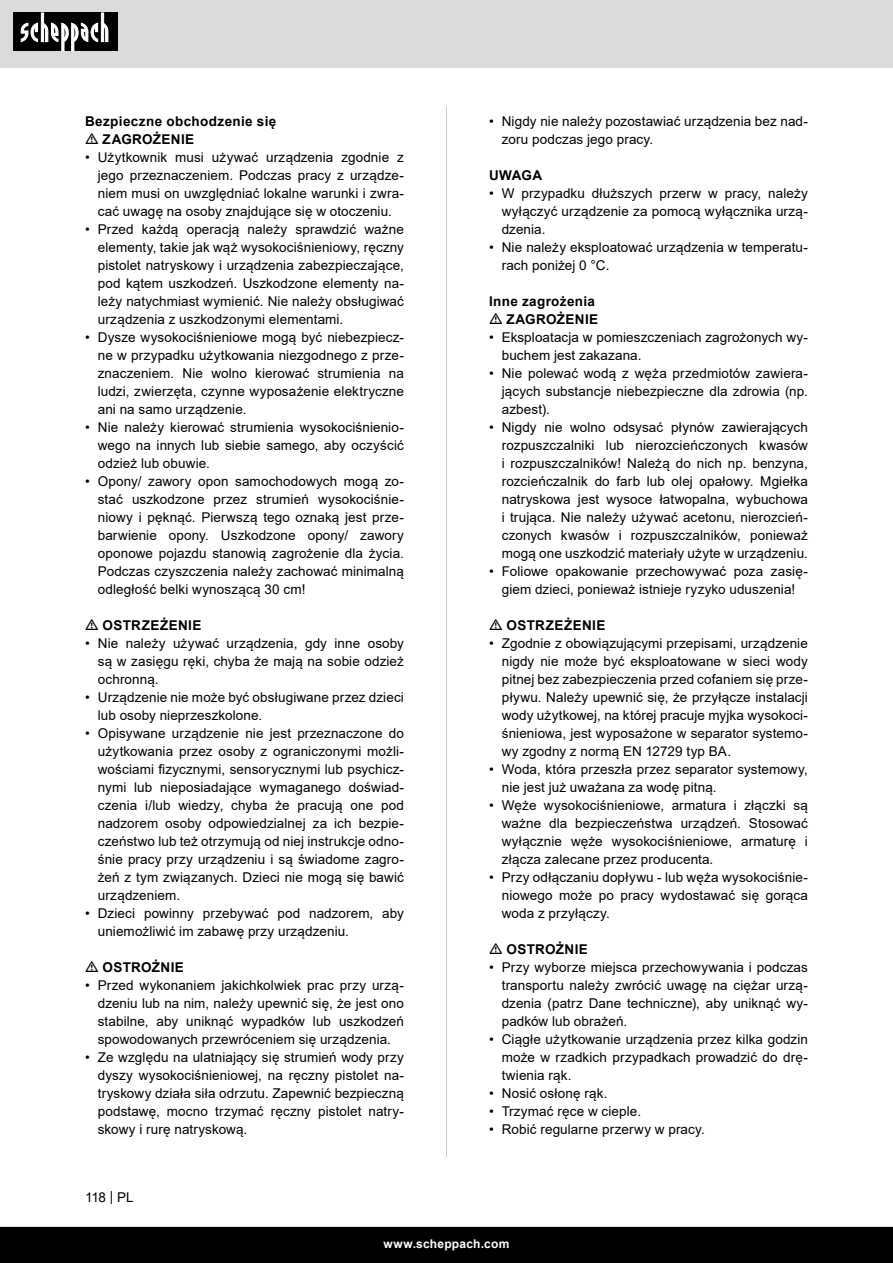
<style>
.page{position:relative;width:893px;height:1263px;background:#fff}
.page>*{position:absolute;margin:0;border:0;box-sizing:border-box;transform-origin:0 0}
.t1{font:13.5px/18px "Arial";letter-spacing:.01em;color:#000;text-align:justify}
.t2{font:700 13.5px "Arial";letter-spacing:.03em;color:#000}
.t3{font:700 12px "Arial";letter-spacing:.02em;color:#fff}
</style>
<div class="page">
<div style="left:0;top:0;width:893px;height:67px;background:#dbdbdb"></div>
<div style="left:0;top:1227px;width:893px;height:36px;background:#000"></div>
<div style="left:13px;top:13px;width:105px;height:38px;background:#000"></div>
<svg style="left:21px;top:13px;width:87px;height:38px"></svg>
<hr style="left:446px;top:106px;width:1px;height:1051px;background:#c7c7c7">
<p class="t2" style="left:85px;top:112px;width:193px">Bezpieczne obchodzenie się</p>
<p class="t2" style="left:103px;top:130px;width:93px">ZAGROŻENIE</p>
<p class="t1" style="left:98px;top:148px;width:308px;text-indent:-13px">• Użytkownik musi używać urządzenia zgodnie z jego przeznaczeniem. Podczas pracy z urządze&shy;niem musi on uwzględniać lokalne warunki i zwra&shy;cać uwagę na osoby znajdujące się w otoczeniu.</p>
<p class="t1" style="left:98px;top:220px;width:308px;text-indent:-13px">• Przed każdą operacją należy sprawdzić ważne elementy, takie jak wąż wysokociśnieniowy, ręczny pistolet natryskowy i urządzenia zabezpieczające, pod kątem uszkodzeń. Uszkodzone elementy na&shy;leży natychmiast wymienić. Nie należy obsługiwać urządzenia z uszkodzonymi elementami.</p>
<p class="t1" style="left:98px;top:328px;width:308px;text-indent:-13px">• Dysze wysokociśnieniowe mogą być niebezpiecz&shy;ne w przypadku użytkowania niezgodnego z prze&shy;znaczeniem. Nie wolno kierować strumienia na ludzi, zwierzęta, czynne wyposażenie elektryczne ani na samo urządzenie.</p>
<p class="t1" style="left:98px;top:418px;width:308px;text-indent:-13px">• Nie należy kierować strumienia wysokociśnienio&shy;wego na innych lub siebie samego, aby oczyścić odzież lub obuwie.</p>
<p class="t1" style="left:98px;top:472px;width:308px;text-indent:-13px">• Opony/ zawory opon samochodowych mogą zo&shy;stać uszkodzone przez strumień wysokociśnie&shy;niowy i pęknąć. Pierwszą tego oznaką jest prze&shy;barwienie opony. Uszkodzone opony/ zawory oponowe pojazdu stanowią zagrożenie dla życia.<br>Podczas czyszczenia należy zachować minimalną odległość belki wynoszącą 30 cm!</p>
<p class="t2" style="left:103px;top:616px;width:100px">OSTRZEŻENIE</p>
<p class="t1" style="left:98px;top:634px;width:308px;text-indent:-13px">• Nie należy używać urządzenia, gdy inne osoby są w zasięgu ręki, chyba że mają na sobie odzież ochronną.</p>
<p class="t1" style="left:98px;top:688px;width:308px;text-indent:-13px">• Urządzenie nie może być obsługiwane przez dzieci lub osoby nieprzeszkolone.</p>
<p class="t1" style="left:98px;top:724px;width:308px;text-indent:-13px">• Opisywane urządzenie nie jest przeznaczone do użytkowania przez osoby z ograniczonymi możli&shy;wościami fizycznymi, sensorycznymi lub psychicz&shy;nymi lub nieposiadające wymaganego doświad&shy;czenia i/lub wiedzy, chyba że pracują one pod nadzorem osoby odpowiedzialnej za ich bezpie&shy;czeństwo lub też otrzymują od niej instrukcje odno&shy;śnie pracy przy urządzeniu i są świadome zagro&shy;żeń z tym związanych. Dzieci nie mogą się bawić urządzeniem.</p>
<p class="t1" style="left:98px;top:904px;width:308px;text-indent:-13px">• Dzieci powinny przebywać pod nadzorem, aby uniemożliwić im zabawę przy urządzeniu.</p>
<p class="t2" style="left:103px;top:958px;width:83px">OSTROŻNIE</p>
<p class="t1" style="left:98px;top:976px;width:308px;text-indent:-13px">• Przed wykonaniem jakichkolwiek prac przy urzą&shy;dzeniu lub na nim, należy upewnić się, że jest ono stabilne, aby uniknąć wypadków lub uszkodzeń spowodowanych przewróceniem się urządzenia.</p>
<p class="t1" style="left:98px;top:1048px;width:308px;text-indent:-13px">• Ze względu na ulatniający się strumień wody przy dyszy wysokociśnieniowej, na ręczny pistolet na&shy;tryskowy działa siła odrzutu. Zapewnić bezpieczną podstawę, mocno trzymać ręczny pistolet natry&shy;skowy i rurę natryskową.</p>
<p class="t1" style="left:85px;top:1188px;width:50px">118 | PL</p>
<p class="t1" style="left:502px;top:112px;width:308px;text-indent:-13px">• Nigdy nie należy pozostawiać urządzenia bez nad&shy;zoru podczas jego pracy.</p>
<p class="t2" style="left:489px;top:166px;width:55px">UWAGA</p>
<p class="t1" style="left:502px;top:184px;width:308px;text-indent:-13px">• W przypadku dłuższych przerw w pracy, należy wyłączyć urządzenie za pomocą wyłącznika urzą&shy;dzenia.</p>
<p class="t1" style="left:502px;top:238px;width:308px;text-indent:-13px">• Nie należy eksploatować urządzenia w temperatu&shy;rach poniżej 0 °C.</p>
<p class="t2" style="left:489px;top:292px;width:108px">Inne zagrożenia</p>
<p class="t2" style="left:507px;top:310px;width:93px">ZAGROŻENIE</p>
<p class="t1" style="left:502px;top:328px;width:308px;text-indent:-13px">• Eksploatacja w pomieszczeniach zagrożonych wy&shy;buchem jest zakazana.</p>
<p class="t1" style="left:502px;top:364px;width:308px;text-indent:-13px">• Nie polewać wodą z węża przedmiotów zawiera&shy;jących substancje niebezpieczne dla zdrowia (np. azbest).</p>
<p class="t1" style="left:502px;top:418px;width:308px;text-indent:-13px">• Nigdy nie wolno odsysać płynów zawierających rozpuszczalniki lub nierozcieńczonych kwasów i rozpuszczalników! Należą do nich np. benzyna, rozcieńczalnik do farb lub olej opałowy. Mgiełka natryskowa jest wysoce łatwopalna, wybuchowa i trująca. Nie należy używać acetonu, nierozcień&shy;czonych kwasów i rozpuszczalników, ponieważ mogą one uszkodzić materiały użyte w urządzeniu.</p>
<p class="t1" style="left:489px;top:562px;width:320px;text-align:center">• Foliowe opakowanie przechowywać poza zasię&shy;giem dzieci, ponieważ istnieje ryzyko uduszenia!</p>
<p class="t2" style="left:507px;top:616px;width:100px">OSTRZEŻENIE</p>
<p class="t1" style="left:502px;top:634px;width:308px;text-indent:-13px">• Zgodnie z obowiązującymi przepisami, urządzenie nigdy nie może być eksploatowane w sieci wody pitnej bez zabezpieczenia przed cofaniem się prze&shy;pływu. Należy upewnić się, że przyłącze instalacji wody użytkowej, na której pracuje myjka wysokoci&shy;śnieniowa, jest wyposażone w separator systemo&shy;wy zgodny z normą EN 12729 typ BA.</p>
<p class="t1" style="left:502px;top:760px;width:308px;text-indent:-13px">• Woda, która przeszła przez separator systemowy, nie jest już uważana za wodę pitną.</p>
<p class="t1" style="left:502px;top:796px;width:308px;text-indent:-13px">• Węże wysokociśnieniowe, armatura i złączki są ważne dla bezpieczeństwa urządzeń. Stosować wyłącznie węże wysokociśnieniowe, armaturę i złącza zalecane przez producenta.</p>
<p class="t1" style="left:502px;top:868px;width:308px;text-indent:-13px">• Przy odłączaniu dopływu - lub węża wysokociśnie&shy;niowego może po pracy wydostawać się gorąca woda z przyłączy.</p>
<p class="t2" style="left:507px;top:940px;width:83px">OSTROŻNIE</p>
<p class="t1" style="left:502px;top:958px;width:308px;text-indent:-13px">• Przy wyborze miejsca przechowywania i podczas transportu należy zwrócić uwagę na ciężar urzą&shy;dzenia (patrz Dane techniczne), aby uniknąć wy&shy;padków lub obrażeń.</p>
<p class="t1" style="left:502px;top:1030px;width:308px;text-indent:-13px">• Ciągłe użytkowanie urządzenia przez kilka godzin może w rzadkich przypadkach prowadzić do drę&shy;twienia rąk.</p>
<p class="t1" style="left:489px;top:1084px;width:120px">• Nosić osłonę rąk.</p>
<p class="t1" style="left:489px;top:1102px;width:154px">• Trzymać ręce w cieple.</p>
<p class="t1" style="left:489px;top:1120px;width:217px">• Robić regularne przerwy w pracy.</p>
<p class="t3" style="left:384px;top:1235px;width:127px">www.scheppach.com</p>
</div>
